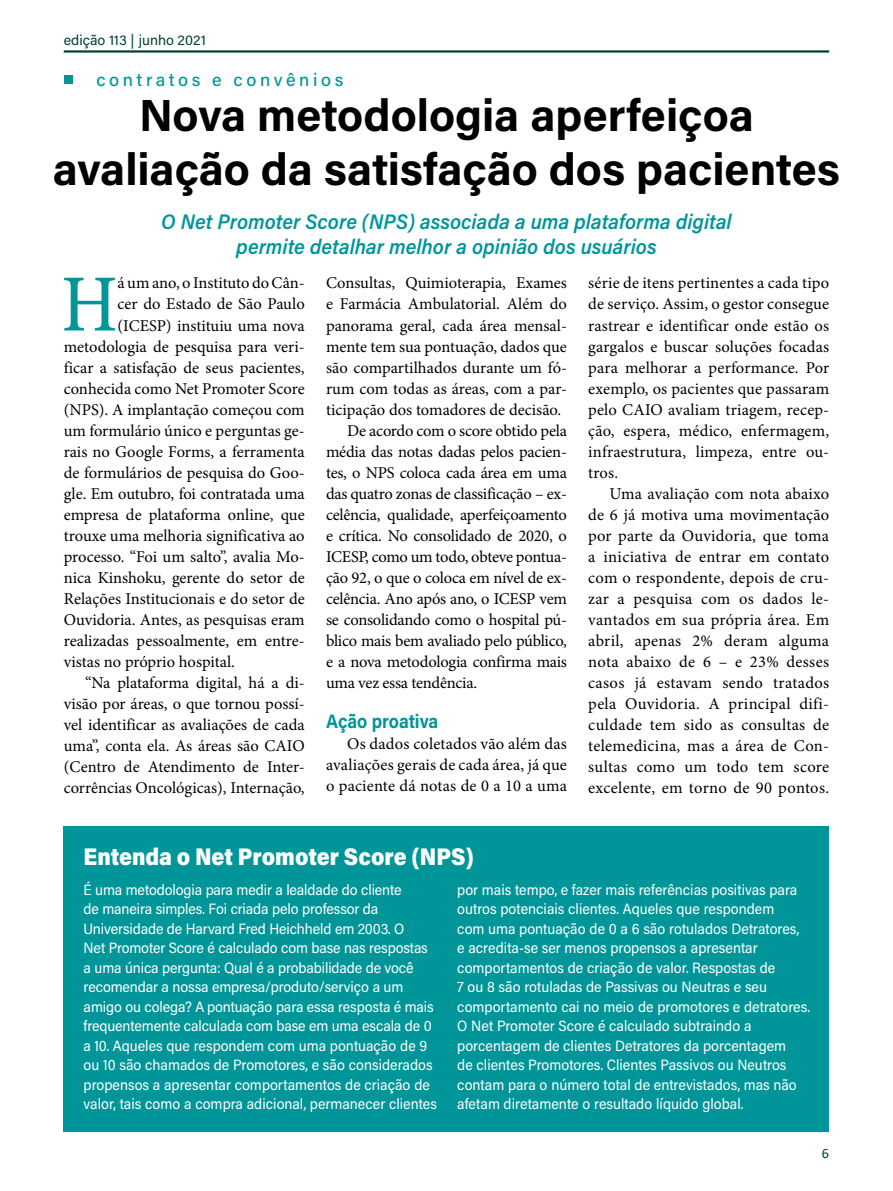
<style>
.page{position:relative;width:893px;height:1191px;background:#fff}
.page>*{position:absolute;margin:0;border:0;box-sizing:border-box;transform-origin:0 0}
.t1{font:500 81.15px "Minion Pro";color:#009699;scale:.9 1}
.t2{font:700 45px/54px "Acumin Pro";color:#000;text-align:center}
.t3{font:900 24px "Acumin Pro";color:#fff;scale:.9 1}
.t4{font:italic 600 21px/25.2px "Acumin Pro";color:#009699;text-align:center;scale:.95 1}
.t5{font:700 19.5px "Acumin Pro";letter-spacing:-.005em;color:#009699;scale:.9 1}
.t6{font:500 18px "Acumin Pro";letter-spacing:.2em;color:#009699}
.t7{font:16.5px/21px "Minion Pro";letter-spacing:-.005em;color:#000;text-align:justify}
.t8{font:15px/19.5px "Acumin Variable Concept";color:#fff}
.t9{font:14.25px "Acumin Pro";color:#004136}
.t10{font:14.25px "Calibri";color:#004136}
</style>
<div class="page">
<div style="left:64px;top:75px;width:9px;height:9px;background:#009699"></div>
<hr style="left:64px;top:50px;width:765px;height:3px;background:#004136">
<div style="left:64px;top:826px;width:765px;height:305px;background:#009699"></div>
<p class="t9" style="left:64px;top:30px;width:144px">edição 113 | junho 2021</p>
<p class="t6" style="left:96px;top:67px;width:249px">contratos e convênios</p>
<h2 class="t2" style="left:53px;top:86px;width:789px">Nova metodologia aperfeiçoa avaliação da satisfação dos pacientes</h2>
<p class="t4" style="left:161px;top:208px;width:602px">O Net Promoter Score (NPS) associada a uma plataforma digital permite detalhar melhor a opinião dos usuários</p>
<h1 class="t1" style="left:61px;top:250px;width:64px">H</h1>
<p class="t7" style="left:118px;top:273px;width:189px">á um ano, o Instituto do Cân-</p>
<p class="t7" style="left:118px;top:294px;width:189px">cer do Estado de São Paulo</p>
<p class="t7" style="left:118px;top:315px;width:189px">(ICESP) instituiu uma nova</p>
<p class="t7" style="left:64px;top:336px;width:242px">metodologia de pesquisa para veri-</p>
<p class="t7" style="left:64px;top:357px;width:242px">ficar a satisfação de seus pacientes,</p>
<p class="t7" style="left:64px;top:378px;width:242px">conhecida como Net Promoter Score</p>
<p class="t7" style="left:64px;top:399px;width:242px">(NPS). A implantação começou com</p>
<p class="t7" style="left:64px;top:420px;width:242px">um formulário único e perguntas ge-</p>
<p class="t7" style="left:64px;top:441px;width:242px">rais no Google Forms, a ferramenta</p>
<p class="t7" style="left:64px;top:462px;width:242px">de formulários de pesquisa do Goo-</p>
<p class="t7" style="left:64px;top:483px;width:242px">gle. Em outubro, foi contratada uma</p>
<p class="t7" style="left:64px;top:504px;width:242px">empresa de plataforma online, que</p>
<p class="t7" style="left:64px;top:525px;width:242px">trouxe uma melhoria significativa ao</p>
<p class="t7" style="left:64px;top:546px;width:242px">processo. “Foi um salto”, avalia Mo-</p>
<p class="t7" style="left:64px;top:567px;width:242px">nica Kinshoku, gerente do setor de</p>
<p class="t7" style="left:64px;top:588px;width:242px">Relações Institucionais e do setor de</p>
<p class="t7" style="left:64px;top:609px;width:242px">Ouvidoria. Antes, as pesquisas eram</p>
<p class="t7" style="left:64px;top:630px;width:242px">realizadas pessoalmente, em entre-</p>
<p class="t7" style="left:64px;top:651px;width:173px">vistas no próprio hospital.</p>
<p class="t7" style="left:85px;top:672px;width:221px">“Na plataforma digital, há a di-</p>
<p class="t7" style="left:64px;top:693px;width:242px">visão por áreas, o que tornou possí-</p>
<p class="t7" style="left:64px;top:714px;width:242px">vel identificar as avaliações de cada</p>
<p class="t7" style="left:64px;top:735px;width:242px">uma”, conta ela. As áreas são CAIO</p>
<p class="t7" style="left:64px;top:756px;width:242px">(Centro de Atendimento de Inter-</p>
<p class="t7" style="left:64px;top:777px;width:242px">corrências Oncológicas), Internação,</p>
<p class="t7" style="left:326px;top:273px;width:242px">Consultas, Quimioterapia, Exames</p>
<p class="t7" style="left:326px;top:294px;width:242px">e Farmácia Ambulatorial. Além do</p>
<p class="t7" style="left:326px;top:315px;width:242px">panorama geral, cada área mensal-</p>
<p class="t7" style="left:326px;top:336px;width:242px">mente tem sua pontuação, dados que</p>
<p class="t7" style="left:326px;top:357px;width:242px">são compartilhados durante um fó-</p>
<p class="t7" style="left:326px;top:378px;width:242px">rum com todas as áreas, com a par-</p>
<p class="t7" style="left:326px;top:399px;width:237px">ticipação dos tomadores de decisão.</p>
<p class="t7" style="left:347px;top:420px;width:221px">De acordo com o score obtido pela</p>
<p class="t7" style="left:326px;top:441px;width:242px">média das notas dadas pelos pacien-</p>
<p class="t7" style="left:326px;top:462px;width:242px">tes, o NPS coloca cada área em uma</p>
<p class="t7" style="left:326px;top:483px;width:242px">das quatro zonas de classificação – ex-</p>
<p class="t7" style="left:326px;top:504px;width:242px">celência, qualidade, aperfeiçoamento</p>
<p class="t7" style="left:326px;top:525px;width:242px">e crítica. No consolidado de 2020, o</p>
<p class="t7" style="left:326px;top:546px;width:242px">ICESP, como um todo, obteve pontua-</p>
<p class="t7" style="left:326px;top:567px;width:242px">ção 92, o que o coloca em nível de ex-</p>
<p class="t7" style="left:326px;top:588px;width:242px">celência. Ano após ano, o ICESP vem</p>
<p class="t7" style="left:326px;top:609px;width:242px">se consolidando como o hospital pú-</p>
<p class="t7" style="left:326px;top:630px;width:242px">blico mais bem avaliado pelo público,</p>
<p class="t7" style="left:326px;top:651px;width:242px">e a nova metodologia confirma mais</p>
<p class="t7" style="left:326px;top:672px;width:153px">uma vez essa tendência.</p>
<p class="t5" style="left:326px;top:707px;width:126px">Ação proativa</p>
<p class="t7" style="left:326px;top:733px;width:242px;text-indent:21px">Os dados coletados vão além das avaliações gerais de cada área, já que o paciente dá notas de 0 a 10 a uma</p>
<p class="t7" style="left:588px;top:273px;width:242px">série de itens pertinentes a cada tipo de serviço. Assim, o gestor consegue rastrear e identificar onde estão os gargalos e buscar soluções focadas para melhorar a performance. Por exemplo, os pacientes que passaram pelo CAIO avaliam triagem, recep&shy;ção, espera, médico, enfermagem, infraestrutura, limpeza, entre ou&shy;tros.</p>
<p class="t7" style="left:588px;top:483px;width:242px;text-indent:21px">Uma avaliação com nota abaixo de 6 já motiva uma movimentação por parte da Ouvidoria, que toma a iniciativa de entrar em contato com o respondente, depois de cru&shy;zar a pesquisa com os dados le&shy;vantados em sua própria área. Em abril, apenas 2% deram alguma nota abaixo de 6 – e 23% desses casos já estavam sendo tratados pela Ouvidoria. A principal difi&shy;culdade tem sido as consultas de telemedicina, mas a área de Con&shy;sultas como um todo tem score excelente, em torno de 90 pontos.</p>
<h3 class="t3" style="left:84px;top:840px;width:435px">Entenda o Net Promoter Score (NPS)</h3>
<p class="t8" style="left:84px;top:879px;width:355px">É uma metodologia para medir a lealdade do cliente<br>de maneira simples. Foi criada pelo professor da Universidade de Harvard Fred Heichheld em 2003. O<br>Net Promoter Score é calculado com base nas respostas a uma única pergunta: Qual é a probabilidade de você recomendar a nossa empresa/produto/serviço a um amigo ou colega? A pontuação para essa resposta é mais frequentemente calculada com base em uma escala de 0 a 10. Aqueles que respondem com uma pontuação de 9 ou 10 são chamados de Promotores, e são considerados propensos a apresentar comportamentos de criação de valor, tais como a compra adicional, permanecer clientes</p>
<p class="t8" style="left:457px;top:879px;width:354px">por mais tempo, e fazer mais referências positivas para outros potenciais clientes. Aqueles que respondem<br>com uma pontuação de 0 a 6 são rotulados Detratores, e acredita-se ser menos propensos a apresentar comportamentos de criação de valor. Respostas de<br>7 ou 8 são rotuladas de Passivas ou Neutras e seu comportamento cai no meio de promotores e detratores.<br>O Net Promoter Score é calculado subtraindo a porcentagem de clientes Detratores da porcentagem<br>de clientes Promotores. Clientes Passivos ou Neutros contam para o número total de entrevistados, mas não afetam diretamente o resultado líquido global.</p>
<p class="t10" style="left:822px;top:1143px;width:9px">6</p>
</div>
